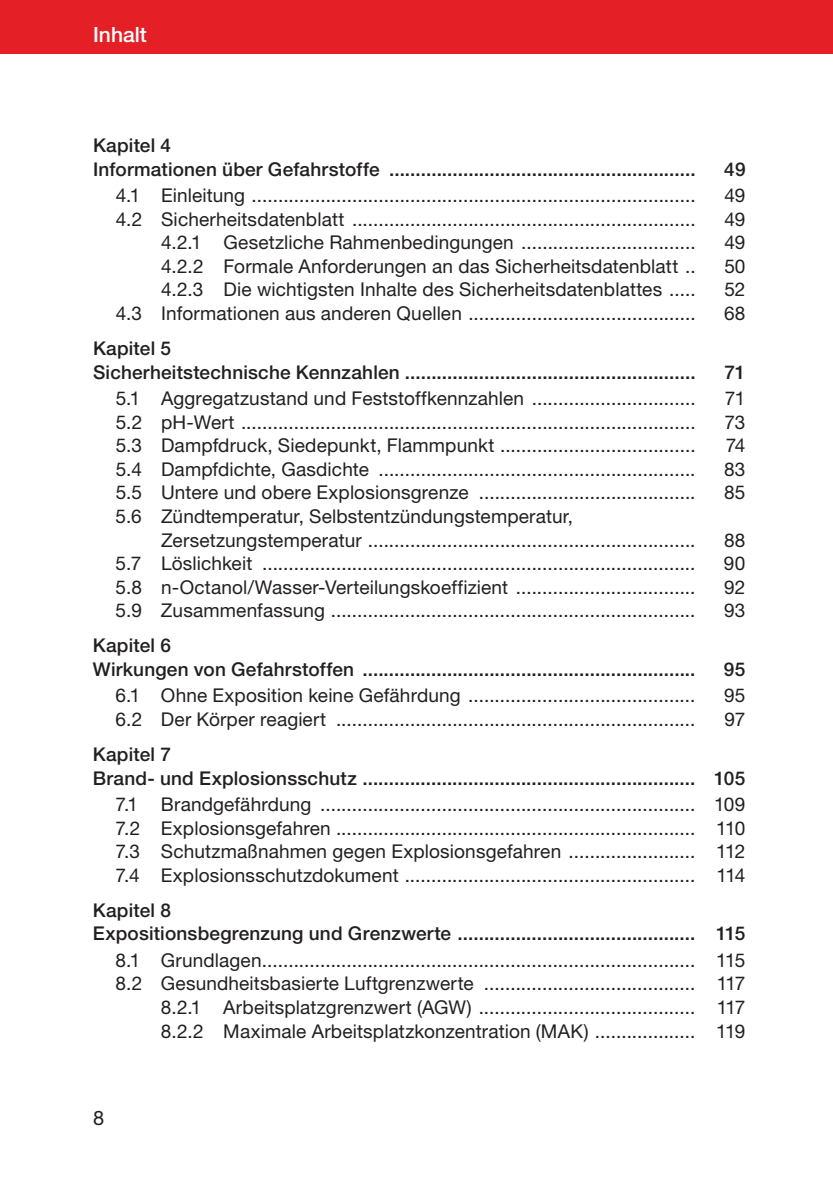
<style>
.page{position:relative;width:833px;height:1184px;background:#fff}
.page>*{position:absolute;margin:0;border:0;box-sizing:border-box;transform-origin:0 0}
.t1{font:500 21px "Helvetica Neue LT Std";color:#fff}
.t2{font:20px "Helvetica Neue LT Std";color:#231f20}
.t3{font:19px/23.6px "Helvetica Neue LT Std";letter-spacing:.005em;color:#231f20}
.t4{font:500 19px/23.6px "Helvetica Neue LT Std";letter-spacing:.01em;color:#231f20}
</style>
<div class="page">
<div style="left:0;top:0;width:832px;height:53px;background:#e41f25"></div>
<p class="t1" style="left:93px;top:22px;width:55px">Inhalt</p>
<p class="t4" style="left:93px;top:133px;width:604px">Kapitel 4<br>Informationen über Gefahrstoffe ..........................................................</p>
<p class="t4" style="left:724px;top:157px;width:23px">49</p>
<p class="t3" style="left:116px;top:183px;width:581px">4.1 Einleitung ....................................................................................</p>
<p class="t3" style="left:724px;top:183px;width:23px">49</p>
<p class="t3" style="left:116px;top:207px;width:581px">4.2 Sicherheitsdatenblatt .................................................................</p>
<p class="t3" style="left:724px;top:207px;width:23px">49</p>
<p class="t3" style="left:161px;top:230px;width:536px">4.2.1 Gesetzliche Rahmenbedingungen .................................</p>
<p class="t3" style="left:724px;top:230px;width:23px">49</p>
<p class="t3" style="left:161px;top:254px;width:536px">4.2.2 Formale Anforderungen an das Sicherheitsdatenblatt ..</p>
<p class="t3" style="left:724px;top:254px;width:23px">50</p>
<p class="t3" style="left:161px;top:278px;width:536px">4.2.3 Die wichtigsten Inhalte des Sicherheitsdatenblattes .....</p>
<p class="t3" style="left:724px;top:278px;width:22px">52</p>
<p class="t3" style="left:116px;top:301px;width:581px">4.3 Informationen aus anderen Quellen ...........................................</p>
<p class="t3" style="left:724px;top:301px;width:23px">68</p>
<p class="t4" style="left:93px;top:336px;width:604px">Kapitel 5<br>Sicherheitstechnische Kennzahlen .......................................................</p>
<p class="t4" style="left:724px;top:360px;width:23px">71</p>
<p class="t3" style="left:116px;top:386px;width:581px">5.1 Aggregatzustand und Feststoffkennzahlen ...............................</p>
<p class="t3" style="left:724px;top:386px;width:22px">71</p>
<p class="t3" style="left:116px;top:410px;width:581px">5.2 pH-Wert ......................................................................................</p>
<p class="t3" style="left:724px;top:410px;width:22px">73</p>
<p class="t3" style="left:116px;top:433px;width:581px">5.3 Dampfdruck, Siedepunkt, Flammpunkt .....................................</p>
<p class="t3" style="left:725px;top:433px;width:21px">74</p>
<p class="t3" style="left:116px;top:457px;width:581px">5.4 Dampfdichte, Gasdichte ............................................................</p>
<p class="t3" style="left:724px;top:457px;width:23px">83</p>
<p class="t3" style="left:116px;top:481px;width:581px">5.5 Untere und obere Explosionsgrenze .........................................</p>
<p class="t3" style="left:724px;top:481px;width:23px">85</p>
<p class="t3" style="left:161px;top:504px;width:536px;text-indent:-45px">5.6 Zündtemperatur, Selbstentzündungstemperatur,<br>Zersetzungstemperatur ..............................................................</p>
<p class="t3" style="left:724px;top:528px;width:23px">88</p>
<p class="t3" style="left:116px;top:551px;width:581px">5.7 Löslichkeit ..................................................................................</p>
<p class="t3" style="left:723px;top:551px;width:23px">90</p>
<p class="t3" style="left:116px;top:575px;width:581px">5.8 n-Octanol/Wasser-Verteilungskoeffizient ..................................</p>
<p class="t3" style="left:724px;top:575px;width:23px">92</p>
<p class="t3" style="left:116px;top:599px;width:581px">5.9 Zusammenfassung .....................................................................</p>
<p class="t3" style="left:723px;top:599px;width:23px">93</p>
<p class="t4" style="left:93px;top:634px;width:604px">Kapitel 6<br>Wirkungen von Gefahrstoffen ...............................................................</p>
<p class="t4" style="left:723px;top:657px;width:23px">95</p>
<p class="t3" style="left:116px;top:683px;width:581px">6.1 Ohne Exposition keine Gefährdung ...........................................</p>
<p class="t3" style="left:723px;top:683px;width:23px">95</p>
<p class="t3" style="left:115px;top:707px;width:581px">6.2 Der Körper reagiert ....................................................................</p>
<p class="t3" style="left:724px;top:707px;width:22px">97</p>
<p class="t4" style="left:93px;top:742px;width:653px">Kapitel 7<br>Brand- und Explosionsschutz ............................................................... 105</p>
<p class="t3" style="left:115px;top:792px;width:631px;text-align:justify">7.1 Brandgefährdung ....................................................................... 109<br>7.2 Explosionsgefahren .................................................................... 110<br>7.3 Schutzmaßnahmen gegen Explosionsgefahren ........................ 112<br>7.4 Explosionsschutzdokument ....................................................... 114</p>
<p class="t4" style="left:93px;top:898px;width:653px">Kapitel 8<br>Expositionsbegrenzung und Grenzwerte ............................................. 115</p>
<p class="t3" style="left:115px;top:948px;width:631px;text-align:right">8.1 Grundlagen.................................................................................. 115<br>8.2 Gesundheitsbasierte Luftgrenzwerte ........................................ 117<br>8.2.1 Arbeitsplatzgrenzwert (AGW) ......................................... 117<br>8.2.2 Maximale Arbeitsplatzkonzentration (MAK) ................... 119</p>
<p class="t2" style="left:93px;top:1106px;width:13px">8</p>
</div>
